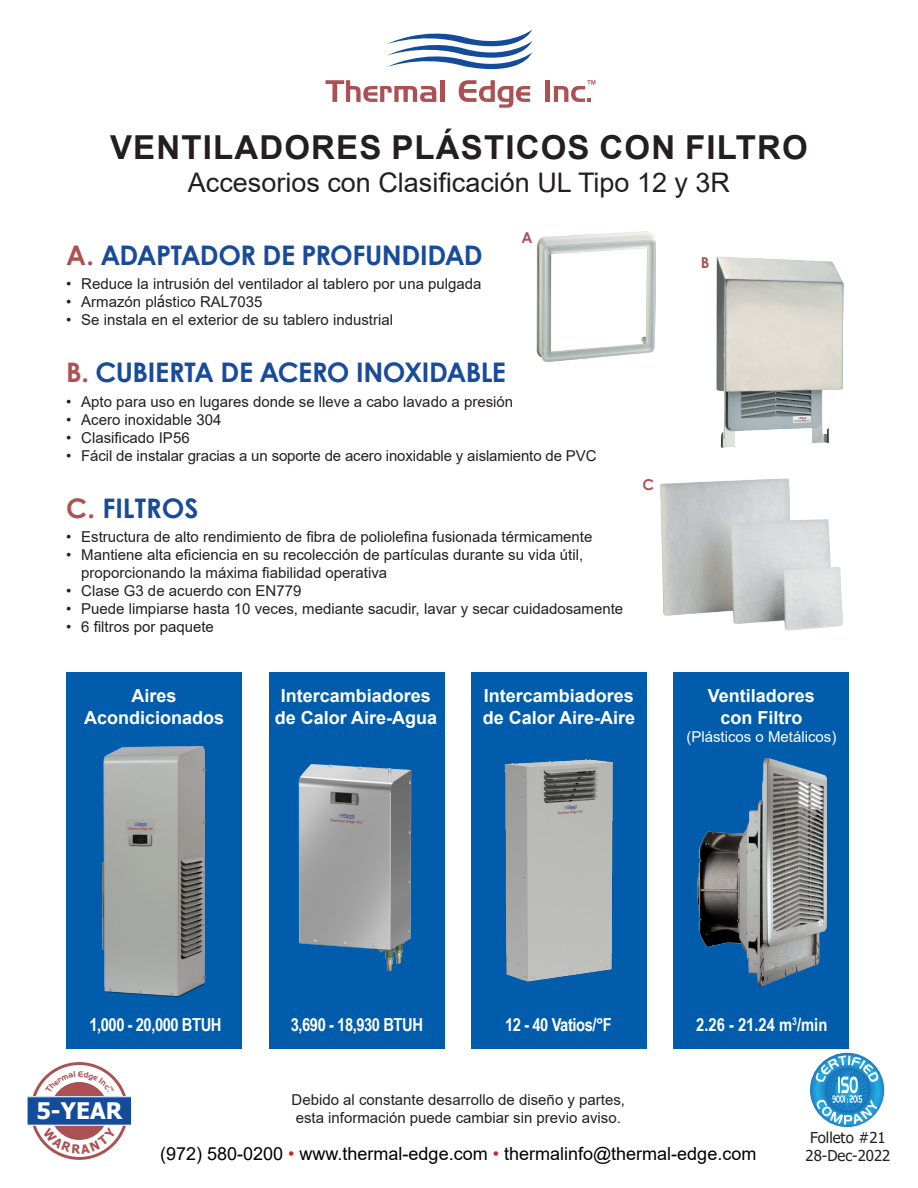
<style>
.page{position:relative;width:918px;height:1188px;background:#fff}
.page>*{position:absolute;margin:0;border:0;box-sizing:border-box;transform-origin:0 0}
.t1{font:700 33px "Arial";letter-spacing:.035em;color:#231f20}
.t2{font:700 27px "Century Gothic";letter-spacing:-.02em;color:#194b9b}
.t3{font:27px "Arial";color:#231f20}
.t4{font:700 27px "Century Gothic";color:#194b9b}
.t5{font:700 22.8px "Tahoma";color:#fff}
.t6{font:700 18px/21.6px "Arial";color:#fff;text-align:center}
.t7{font:18px "Arial";color:#000}
.t8{font:700 18px "Arial Narrow";letter-spacing:-.025em;color:#fff}
.t9{font:15px/18px "Arial";color:#231f20}
.t10{font:15px/18px "Tahoma";color:#231f20;text-align:center}
.t11{font:15px "Arial";color:#fff}
.t12{font:700 15px "Century Gothic";color:#ad5153}
.s1{color:#ad5153}
.s2{font-family:"Tahoma"}
.s3{color:#d1232a}
</style>
<div class="page">
<div style="left:545px;top:80px;width:5px;height:22px;background:#ac5153"></div>
<svg style="left:325px;top:30px;width:207px;height:78px"></svg>
<svg style="left:554px;top:80px;width:41px;height:22px"></svg>
<div style="left:673px;top:673px;width:176px;height:376px;background:#015dac"></div>
<div style="left:66px;top:673px;width:176px;height:376px;background:#015dac"></div>
<div style="left:471px;top:673px;width:176px;height:376px;background:#015dac"></div>
<div style="left:269px;top:673px;width:175px;height:376px;background:#015dac"></div>
<svg style="left:30px;top:1062px;width:98px;height:98px"></svg>
<div style="left:33px;top:1065px;width:92px;height:92px;background:#fff;border-radius:50%"></div>
<svg style="left:810px;top:1053px;width:74px;height:74px"></svg>
<svg style="left:816px;top:1055px;width:62px;height:70px"></svg>
<img style="left:102px;top:746px;width:104px;height:252px">
<img style="left:504px;top:759px;width:109px;height:223px">
<img style="left:698px;top:759px;width:128px;height:226px">
<img style="left:298px;top:764px;width:114px;height:207px">
<img style="left:716px;top:256px;width:127px;height:192px">
<img style="left:661px;top:479px;width:181px;height:152px">
<img style="left:536px;top:231px;width:119px;height:131px">
<svg style="left:27px;top:1071px;width:105px;height:83px"></svg>
<p class="t1" style="left:110px;top:125px;width:699px">VENTILADORES PLÁSTICOS CON FILTRO</p>
<p class="t3" style="left:188px;top:164px;width:544px">Accesorios con Clasificación UL Tipo 12 y 3R</p>
<p class="t2" style="left:66px;top:234px;width:418px"><span class="s1">A.</span> ADAPTADOR DE PROFUNDIDAD</p>
<p class="t9" style="left:66px;top:274px;width:417px">• Reduce la intrusión del ventilador al tablero por una pulgada</p>
<p class="t9" style="left:66px;top:292px;width:198px">• Armazón pl<span class="s2">á</span>stico RAL7035</p>
<p class="t9" style="left:66px;top:310px;width:328px">• Se instala en el exterior de su tablero industrial</p>
<p class="t2" style="left:66px;top:351px;width:441px"><span class="s1">B.</span> CUBIERTA DE ACERO INOXIDABLE</p>
<p class="t12" style="left:521px;top:226px;width:13px">A</p>
<p class="t9" style="left:66px;top:392px;width:448px">• Apto para uso en lugares donde se lleve a cabo lavado a presión</p>
<p class="t9" style="left:66px;top:410px;width:157px">• Acero inoxidable 304</p>
<p class="t9" style="left:66px;top:428px;width:125px">• Clasificado IP56</p>
<p class="t9" style="left:66px;top:446px;width:532px">• Fácil de instalar gracias a un soporte de acero inoxidable y aislamiento de PVC</p>
<p class="t4" style="left:66px;top:488px;width:134px"><span class="s1">C.</span> FILTROS</p>
<p class="t9" style="left:66px;top:527px;width:528px">• Estructura de alto rendimiento de fibra de poliolefina fusionada térmicamente</p>
<p class="t9" style="left:81px;top:545px;width:503px;text-indent:-15px">• Mantiene alta eficiencia en su recolección de partículas durante su vida útil, proporcionando la máxima fiabilidad operativa</p>
<p class="t9" style="left:66px;top:581px;width:237px">• Clase G3 de acuerdo con EN779</p>
<p class="t9" style="left:66px;top:599px;width:558px">• Puede limpiarse hasta 10 veces, mediante sacudir, lavar y secar cuidadosamente</p>
<p class="t9" style="left:66px;top:617px;width:149px">• 6 filtros por paquete</p>
<p class="t12" style="left:643px;top:473px;width:13px">C</p>
<p class="t12" style="left:701px;top:251px;width:10px">B</p>
<p class="t6" style="left:84px;top:685px;width:142px">Aires<br>Acondicionados</p>
<p class="t6" style="left:483px;top:685px;width:154px;text-align:left">Intercambiadores de Calor Aire-Aire</p>
<p class="t6" style="left:708px;top:685px;width:109px">Ventiladores con Filtro</p>
<p class="t11" style="left:686px;top:726px;width:152px">(Plásticos o Metálicos)</p>
<p class="t6" style="left:275px;top:685px;width:164px">Intercambiadores de Calor Aire-Agua</p>
<p class="t8" style="left:89px;top:1011px;width:134px">1,000 - 20,000 BTUH</p>
<p class="t8" style="left:291px;top:1011px;width:134px">3,690 - 18,930 BTUH</p>
<p class="t8" style="left:505px;top:1011px;width:108px">12 - 40 Vatios/°F</p>
<p class="t8" style="left:696px;top:1011px;width:133px">2.26 - 21.24 m<sup>3</sup>/min</p>
<p class="t5" style="left:36px;top:1095px;width:87px">5-YEAR</p>
<p class="t9" style="left:292px;top:1091px;width:335px">Debido al constante desarrollo de diseño y partes, esta información puede cambiar sin previo aviso.</p>
<p class="t7" style="left:160px;top:1141px;width:598px">(972) 580-0200 <span class="s3">•</span> www.thermal-edge.com <span class="s3">•</span> thermalinfo@thermal-edge.com</p>
<p class="t10" style="left:806px;top:1129px;width:86px">Folleto #21<br>28-Dec-2022</p>
</div>
